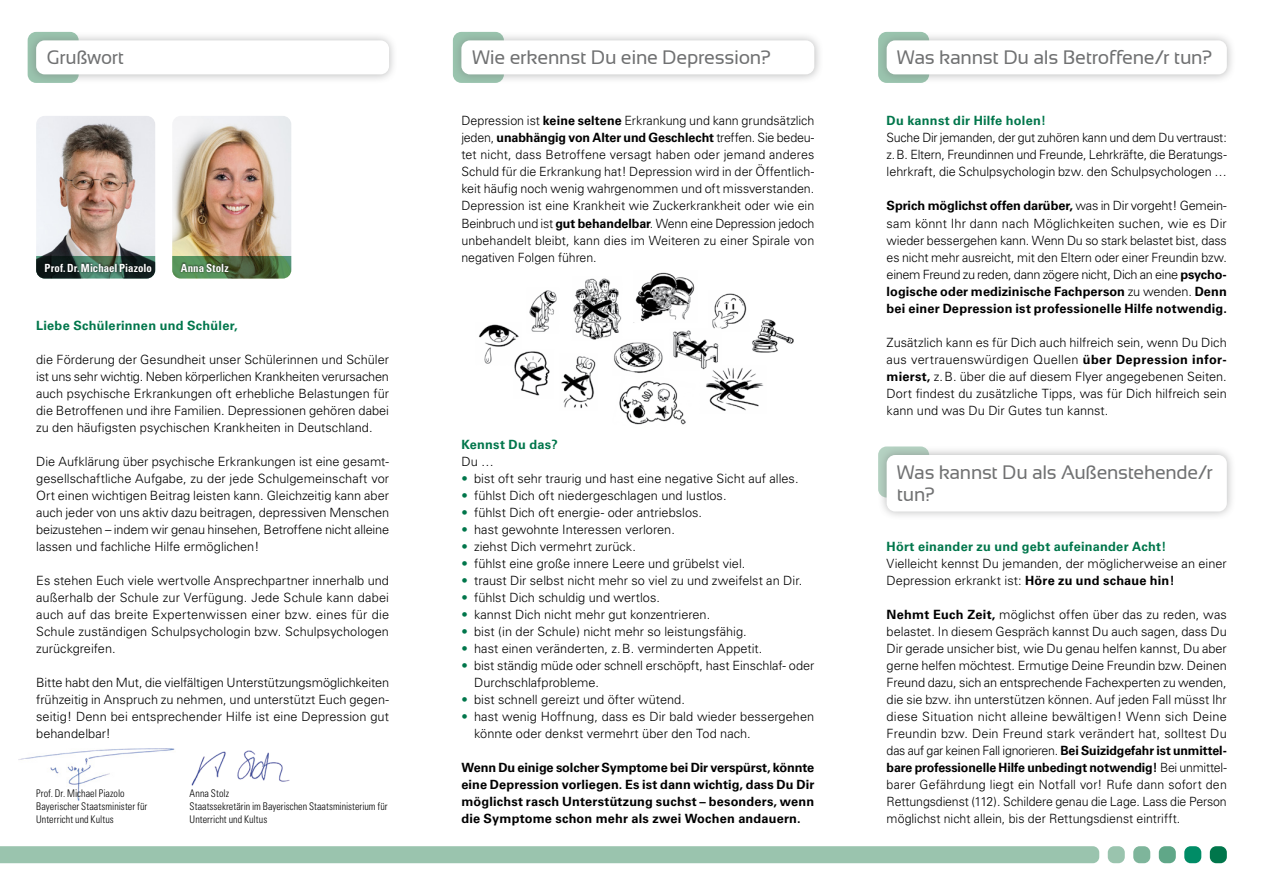
<style>
.page{position:relative;width:1263px;height:893px;background:#fff}
.page>*{position:absolute;margin:0;border:0;box-sizing:border-box;transform-origin:0 0}
.t1{font:19.5px/22.5px "Sansation";letter-spacing:-.015em;color:#707172}
.t2{font:300 12.75px/17px "Univers";color:#000;text-align:justify}
.t3{font:700 12.75px/17px "Univers";letter-spacing:.015em;color:#000;text-align:justify}
.t4{font:700 12.75px "Univers";letter-spacing:.02em;color:#00764b}
.t5{font:700 condensed 11.25px "Univers";letter-spacing:.005em;color:#fff;scale:.96 1}
.t6{font:700 condensed 11.25px "Univers";letter-spacing:.005em;color:#fff}
.t7{font:300 condensed 10.5px/12.8px "Univers";letter-spacing:.005em;color:#000;scale:.96 1}
.s1{font-weight:700}
.s2{color:#00764b}
</style>
<div class="page">
<div style="left:0;top:846px;width:1099px;height:17px;background:#9ac4ae"></div>
<div style="left:1210px;top:846px;width:17px;height:17px;background:#00764b;border-radius:6px"></div>
<div style="left:1184px;top:846px;width:17px;height:17px;background:#008c66;border-radius:6px"></div>
<div style="left:1159px;top:846px;width:17px;height:17px;background:#60a788;border-radius:6px"></div>
<div style="left:1133px;top:846px;width:17px;height:17px;background:#7eb59b;border-radius:6px"></div>
<div style="left:1108px;top:846px;width:17px;height:17px;background:#9ac4ae;border-radius:6px"></div>
<div style="left:452px;top:31px;width:371px;height:53px;background:#707172;opacity:.5"></div>
<div style="left:461px;top:40px;width:353px;height:34px;background:#fff;border-radius:9px"></div>
<div style="left:27px;top:31px;width:371px;height:53px;background:#707172;opacity:.5"></div>
<div style="left:36px;top:40px;width:353px;height:34px;background:#fff;border-radius:9px"></div>
<div style="left:878px;top:31px;width:358px;height:53px;background:#707172;opacity:.5"></div>
<div style="left:887px;top:40px;width:340px;height:34px;background:#fff;border-radius:9px"></div>
<div style="left:878px;top:446px;width:358px;height:75px;background:#707172;opacity:.5"></div>
<div style="left:887px;top:455px;width:340px;height:56px;background:#fff;border-radius:9px"></div>
<img style="left:191px;top:750px;width:99px;height:36px">
<img style="left:18px;top:748px;width:157px;height:52px">
<img style="left:479px;top:272px;width:315px;height:153px">
<img style="left:36px;top:116px;width:119px;height:140px">
<img style="left:172px;top:116px;width:119px;height:140px">
<svg style="left:36px;top:256px;width:119px;height:23px;background:#314c42"></svg>
<svg style="left:172px;top:256px;width:119px;height:23px;background:#527449"></svg>
<div style="left:44px;top:262px;width:109px;height:11px;background:#000;opacity:.8"></div>
<div style="left:179px;top:262px;width:51px;height:11px;background:#000;opacity:.8"></div>
<h1 class="t1" style="left:47px;top:46px;width:79px">Grußwort</h1>
<h1 class="t1" style="left:472px;top:46px;width:301px">Wie erkennst Du eine Depression?</h1>
<h1 class="t1" style="left:897px;top:46px;width:317px">Was kannst Du als Betroffene/r tun?</h1>
<p class="t5" style="left:45px;top:261px;width:113px">Prof.Dr.MichaelPiazolo</p>
<p class="t6" style="left:181px;top:261px;width:49px">Anna Stolz</p>
<p class="t4" style="left:36px;top:318px;width:203px">Liebe Schülerinnen und Schüler,</p>
<p class="t2" style="left:36px;top:351px;width:354px">die Förderung der Gesundheit unser Schülerinnen und Schüler ist uns sehr wichtig. Neben körperlichen Krankheiten verursachen auch psychische Erkrankungen oft erhebliche Belastungen für die Betroffenen und ihre Familien. Depressionen gehören dabei zu den häufigsten psychischen Krankheiten in Deutschland.</p>
<p class="t2" style="left:36px;top:453px;width:354px">Die Aufklärung über psychische Erkrankungen ist eine gesamt&shy;gesellschaftliche Aufgabe, zu der jede Schulgemeinschaft vor Ort einen wichtigen Beitrag leisten kann. Gleichzeitig kann aber auch jeder von uns aktiv dazu beitragen, depressiven Menschen beizustehen – indem wir genau hinsehen, Betroffene nicht alleine lassen und fachliche Hilfe ermöglichen!</p>
<p class="t2" style="left:36px;top:572px;width:354px">Es stehen Euch viele wertvolle Ansprechpartner innerhalb und außerhalb der Schule zur Verfügung. Jede Schule kann dabei auch auf das breite Expertenwissen einer bzw. eines für die Schule zuständigen Schulpsychologin bzw. Schulpsychologen zurückgreifen.</p>
<p class="t2" style="left:36px;top:674px;width:354px">Bitte habt den Mut, die vielfältigen Unterstützungsmöglichkeiten frühzeitig in Anspruch zu nehmen, und unterstützt Euch gegen&shy;seitig! Denn bei entsprechender Hilfe ist eine Depression gut behandelbar!</p>
<p class="t7" style="left:36px;top:787px;width:117px">Prof. Dr. Michael Piazolo<br>Bayerischer Staatsminister für<br>Unterricht und Kultus</p>
<p class="t7" style="left:190px;top:787px;width:208px">Anna Stolz<br>Staatssekretärin im Bayerischen Staatsministerium für<br>Unterricht und Kultus</p>
<p class="t2" style="left:461px;top:112px;width:354px">Depression ist <span class="s1">keine seltene</span> Erkrankung und kann grundsätzlich jeden, <span class="s1">unabhängig von Alter und Geschlecht</span> treffen. Sie bedeu&shy;tet nicht, dass Betroffene versagt haben oder jemand anderes Schuld für die Erkrankung hat! Depression wird in der Öffentlich&shy;keit häufig noch wenig wahrgenommen und oft missverstanden.<br>Depression ist eine Krankheit wie Zuckerkrankheit oder wie ein Beinbruch und ist <span class="s1">gut behandelbar</span>. Wenn eine Depression jedoch unbehandelt bleibt, kann dies im Weiteren zu einer Spirale von negativen Folgen führen.</p>
<p class="t4" style="left:461px;top:437px;width:98px">Kennst Du das?</p>
<p class="t2" style="left:461px;top:453px;width:34px">Du …</p>
<p class="t2" style="left:461px;top:470px;width:339px"><span class="s2">•</span> bist oft sehr traurig und hast eine negative Sicht auf alles.</p>
<p class="t2" style="left:461px;top:487px;width:267px"><span class="s2">•</span> fühlst Dich oft niedergeschlagen und lustlos.</p>
<p class="t2" style="left:461px;top:504px;width:242px"><span class="s2">•</span> fühlst Dich oft energie- oder antriebslos.</p>
<p class="t2" style="left:461px;top:521px;width:215px"><span class="s2">•</span> hast gewohnte Interessen verloren.</p>
<p class="t2" style="left:461px;top:538px;width:176px"><span class="s2">•</span> ziehst Dich vermehrt zurück.</p>
<p class="t2" style="left:461px;top:555px;width:285px"><span class="s2">•</span> fühlst eine große innere Leere und grübelst viel.</p>
<p class="t2" style="left:461px;top:572px;width:343px"><span class="s2">•</span> traust Dir selbst nicht mehr so viel zu und zweifelst an Dir.</p>
<p class="t2" style="left:461px;top:589px;width:200px"><span class="s2">•</span> fühlst Dich schuldig und wertlos.</p>
<p class="t2" style="left:461px;top:606px;width:250px"><span class="s2">•</span> kannst Dich nicht mehr gut konzentrieren.</p>
<p class="t2" style="left:461px;top:623px;width:287px"><span class="s2">•</span> bist (in der Schule) nicht mehr so leistungsfähig.</p>
<p class="t2" style="left:461px;top:640px;width:302px"><span class="s2">•</span> hast einen veränderten, z.B. verminderten Appetit.</p>
<p class="t2" style="left:474px;top:657px;width:342px;text-indent:-13px"><span class="s2">•</span> bist ständig müde oder schnell erschöpft, hast Einschlaf- oder<br>Durchschlafprobleme.</p>
<p class="t2" style="left:461px;top:691px;width:225px"><span class="s2">•</span> bist schnell gereizt und öfter wütend.</p>
<p class="t2" style="left:474px;top:708px;width:342px;text-indent:-13px"><span class="s2">•</span> hast wenig Hoffnung, dass es Dir bald wieder bessergehen könnte oder denkst vermehrt über den Tod nach.</p>
<p class="t3" style="left:461px;top:759px;width:354px">Wenn Du einige solcher Symptome bei Dir verspürst, könnte eine Depression vorliegen. Es ist dann wichtig, dass Du Dir möglichst rasch Unterstützung suchst – besonders, wenn die Symptome schon mehr als zwei Wochen andauern.</p>
<p class="t4" style="left:887px;top:113px;width:161px">Du kannst dir Hilfe holen!</p>
<p class="t2" style="left:887px;top:129px;width:342px">Suche Dir jemanden, der gut zuhören kann und dem Du vertraust: z.B. Eltern, Freundinnen und Freunde, Lehrkräfte, die Beratungs&shy;lehrkraft, die Schulpsychologin bzw. den Schulpsychologen …</p>
<p class="t2" style="left:887px;top:197px;width:342px"><span class="s1">Sprich möglichst offen darüber,</span> was in Dir vorgeht! Gemein&shy;sam könnt Ihr dann nach Möglichkeiten suchen, wie es Dir wieder bessergehen kann. Wenn Du so stark belastet bist, dass es nicht mehr ausreicht, mit den Eltern oder einer Freundin bzw. einem Freund zu reden, dann zögere nicht, Dich an eine <span class="s1">psycho&shy;logische oder medizinische Fachperson</span> zu wenden. <span class="s1">Denn bei einer Depression ist professionelle Hilfe notwendig.</span></p>
<p class="t2" style="left:887px;top:334px;width:342px">Zusätzlich kann es für Dich auch hilfreich sein, wenn Du Dich aus vertrauenswürdigen Quellen <span class="s1">über Depression infor&shy;mierst,</span> z.B. über die auf diesem Flyer angegebenen Seiten.<br>Dort findest du zusätzliche Tipps, was für Dich hilfreich sein kann und was Du Dir Gutes tun kannst.</p>
<h1 class="t1" style="left:897px;top:461px;width:318px">Was kannst Du als Außenstehende/r tun?</h1>
<p class="t4" style="left:887px;top:539px;width:281px">Hört einander zu und gebt aufeinander Acht!</p>
<p class="t2" style="left:887px;top:555px;width:342px">Vielleicht kennst Du jemanden, der möglicherweise an einer<br>Depression erkrankt ist: <span class="s1">Höre zu und schaue hin!</span></p>
<p class="t2" style="left:887px;top:606px;width:342px"><span class="s1">Nehmt Euch Zeit,</span> möglichst offen über das zu reden, was belastet. In diesem Gespräch kannst Du auch sagen, dass Du Dir gerade unsicher bist, wie Du genau helfen kannst, Du aber gerne helfen möchtest. Ermutige Deine Freundin bzw. Deinen Freund dazu, sich an entsprechende Fachexperten zu wenden, die sie bzw. ihn unterstützen können. Auf jeden Fall müsst Ihr diese Situation nicht alleine bewältigen! Wenn sich Deine Freundin bzw. Dein Freund stark verändert hat, solltest Du das auf gar keinen Fall ignorieren. <span class="s1">Bei Suizidgefahr ist unmittel&shy;bare professionelle Hilfe unbedingt notwendig!</span> Bei unmittel&shy;barer Gefährdung liegt ein Notfall vor! Rufe dann sofort den Rettungsdienst (112). Schildere genau die Lage. Lass die Person möglichst nicht allein, bis der Rettungsdienst eintrifft.</p>
</div>
